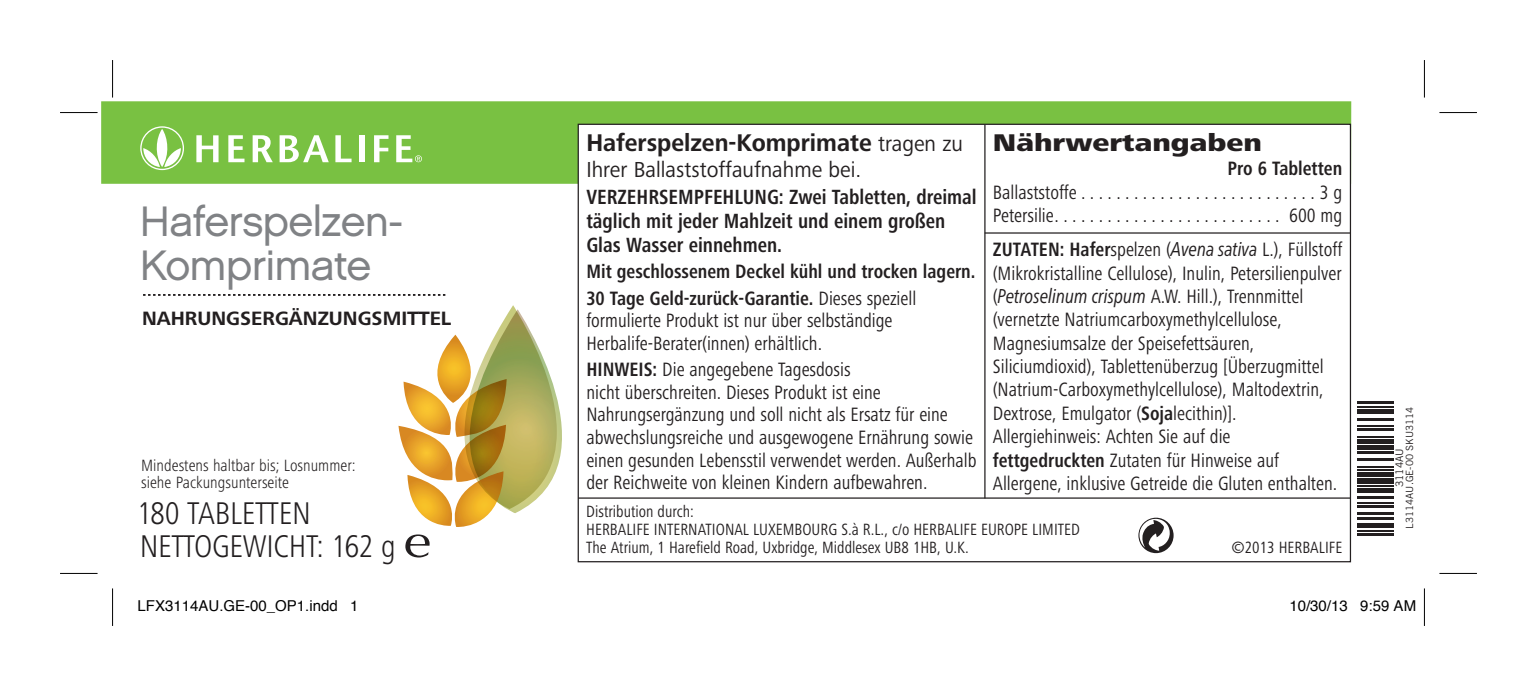
<style>
.page{position:relative;width:1537px;height:686px;background:#fff}
.page>*{position:absolute;margin:0;border:0;box-sizing:border-box;transform-origin:0 0}
.t1{font:42.5px/43.8px "Chalet London Nineteen Sixty";letter-spacing:-.02em;color:#808285}
.t2{font:300 condensed 32.5px "Frutiger Next LTW1 G";letter-spacing:-.01em;color:#231f20}
.t3{font:700 25px "Frutiger Next LTW1 G";color:#231f20;scale:.95 1}
.t4{font:800 25px "Frutiger Next LTW1 G";color:#231f20;scale:1.2 1}
.t5{font:22.5px "Frutiger Next LTW1 G";color:#231f20;scale:.95 1}
.t6{font:700 condensed 21.25px/24px "Frutiger Next LTW1 G";color:#231f20;scale:.95 1}
.t7{font:condensed 20px/23.2px "Frutiger Next LTW1 G";color:#231f20;scale:.95 1}
.t8{font:700 condensed 20px "Frutiger Next LTW1 G";color:#231f20;scale:.95 1}
.t9{font:700 20px "Frutiger Next LTW1 G";color:#231f20}
.t10{font:condensed 17px "Frutiger Next LTW1 G";color:#231f20;scale:.95 1}
.t11{font:300 condensed 17px/17.5px "Frutiger Next LTW1 G";color:#231f20}
.t12{font:condensed 17px "Frutiger Next LTW1 G";color:#231f20}
.t13{font:15px "Helvetica";color:#000}
.t14{font:10.5px "Trade Gothic";color:#231f20}
.t15{font:10px "Trade Gothic";color:#231f20}
.s1{font-weight:400;font-size:22.5px}
.s2{font-weight:700}
.s3{font-family:"Frutiger Neue LTW1 G";font-style:italic}
.s4{font-family:"Optima";font-weight:400;font-stretch:normal;font-size:46.25px}
</style>
<div class="page">
<svg style="left:398px;top:305px;width:164px;height:222px"></svg>
<hr style="left:1356px;top:533px;width:36px;height:3px;background:#231f20">
<hr style="left:1356px;top:530px;width:36px;height:2px;background:#231f20">
<hr style="left:1356px;top:523px;width:36px;height:4px;background:#231f20">
<hr style="left:1356px;top:517px;width:36px;height:3px;background:#231f20">
<hr style="left:1356px;top:512px;width:36px;height:3px;background:#231f20">
<hr style="left:1356px;top:505px;width:36px;height:3px;background:#231f20">
<hr style="left:1356px;top:502px;width:36px;height:1px;background:#231f20">
<hr style="left:1356px;top:496px;width:36px;height:3px;background:#231f20">
<div style="left:1356px;top:488px;width:36px;height:5px;background:#231f20"></div>
<hr style="left:1356px;top:485px;width:36px;height:2px;background:#231f20">
<div style="left:1356px;top:478px;width:36px;height:6px;background:#231f20"></div>
<hr style="left:1356px;top:472px;width:36px;height:4px;background:#231f20">
<hr style="left:1356px;top:469px;width:36px;height:1px;background:#231f20">
<hr style="left:1356px;top:466px;width:36px;height:1px;background:#231f20">
<hr style="left:1356px;top:458px;width:36px;height:3px;background:#231f20">
<hr style="left:1356px;top:451px;width:36px;height:3px;background:#231f20">
<hr style="left:1356px;top:445px;width:36px;height:4px;background:#231f20">
<hr style="left:1356px;top:439px;width:36px;height:4px;background:#231f20">
<hr style="left:1356px;top:436px;width:36px;height:1px;background:#231f20">
<hr style="left:1356px;top:428px;width:36px;height:3px;background:#231f20">
<hr style="left:1356px;top:425px;width:36px;height:2px;background:#231f20">
<hr style="left:1356px;top:418px;width:36px;height:3px;background:#231f20">
<hr style="left:1356px;top:409px;width:36px;height:4px;background:#231f20">
<hr style="left:1356px;top:406px;width:36px;height:1px;background:#231f20">
<hr style="left:1356px;top:401px;width:36px;height:3px;background:#231f20">
<div style="left:101px;top:101px;width:1249px;height:83px;background:#79c142"></div>
<svg style="left:196px;top:135px;width:22px;height:27px"></svg>
<svg style="left:228px;top:135px;width:16px;height:27px"></svg>
<svg style="left:252px;top:135px;width:21px;height:27px"></svg>
<svg style="left:279px;top:135px;width:50px;height:27px"></svg>
<svg style="left:335px;top:135px;width:16px;height:27px"></svg>
<div style="left:359px;top:135px;width:5px;height:27px;background:#fff"></div>
<svg style="left:374px;top:135px;width:14px;height:27px"></svg>
<svg style="left:396px;top:135px;width:26px;height:27px"></svg>
<svg style="left:140px;top:126px;width:44px;height:44px"></svg>
<div style="left:578px;top:124px;width:772px;height:437px;background:#fff"></div>
<hr style="left:578px;top:497px;width:772px;height:1px;background:#231f20">
<hr style="left:984px;top:232px;width:366px;height:2px;background:#231f20">
<svg style="left:1138px;top:517px;width:35px;height:36px"></svg>
<hr style="left:984px;top:124px;width:1px;height:374px;background:#231f20">
<svg style="left:143px;top:294px;width:302px;height:2px"></svg>
<hr style="left:60px;top:112px;width:38px;height:1px;background:#000">
<hr style="left:1439px;top:112px;width:37px;height:1px;background:#000">
<hr style="left:60px;top:573px;width:38px;height:1px;background:#000">
<hr style="left:1439px;top:573px;width:37px;height:1px;background:#000">
<hr style="left:112px;top:60px;width:1px;height:38px;background:#000">
<hr style="left:112px;top:588px;width:1px;height:38px;background:#000">
<hr style="left:1423px;top:60px;width:1px;height:38px;background:#000">
<hr style="left:1423px;top:588px;width:1px;height:38px;background:#000">
<p class="t3" style="left:586px;top:128px;width:398px">Haferspelzen-Komprimate <span class="s1">tragen zu</span></p>
<p class="t5" style="left:586px;top:156px;width:291px">Ihrer Ballaststoffaufnahme bei.</p>
<p class="t6" style="left:586px;top:185px;width:412px">VERZEHRSEMPFEHLUNG: Zwei Tabletten, dreimal täglich mit jeder Mahlzeit und einem großen<br>Glas Wasser einnehmen.</p>
<p class="t8" style="left:586px;top:260px;width:411px">Mit geschlossenem Deckel kühl und trocken lagern.</p>
<p class="t7" style="left:586px;top:286px;width:349px"><span class="s2">30 Tage Geld-zurück-Garantie.</span> Dieses speziell formulierte Produkt ist nur über selbständige<br>Herbalife-Berater(innen) erhältlich.</p>
<p class="t7" style="left:586px;top:358px;width:412px"><span class="s2">HINWEIS:</span> Die angegebene Tagesdosis<br>nicht überschreiten. Dieses Produkt ist eine Nahrungsergänzung und soll nicht als Ersatz für eine abwechslungsreiche und ausgewogene Ernährung sowie einen gesunden Lebensstil verwendet werden. Außerhalb der Reichweite von kleinen Kindern aufbewahren.</p>
<p class="t4" style="left:992px;top:128px;width:226px">Nährwertangaben</p>
<p class="t8" style="left:1227px;top:157px;width:122px">Pro 6 Tabletten</p>
<p class="t7" style="left:992px;top:180px;width:94px">Ballaststoffe...........................</p>
<p class="t7" style="left:1319px;top:180px;width:25px">3 g</p>
<p class="t7" style="left:992px;top:204px;width:70px">Petersilie...........................</p>
<p class="t7" style="left:1288px;top:204px;width:57px">600 mg</p>
<p class="t7" style="left:992px;top:238px;width:369px"><span class="s2">ZUTATEN: Hafer</span>spelzen (<span class="s3">Avena sativa</span> L.), Füllstoff (Mikrokristalline Cellulose), Inulin, Petersilienpulver (<span class="s3">Petroselinum crispum</span> A.W. Hill.), Trennmittel (vernetzte Natriumcarboxymethylcellulose, Magnesiumsalze der Speisefettsäuren, Siliciumdioxid), Tablettenüberzug [Überzugmittel (Natrium-Carboxymethylcellulose), Maltodextrin, Dextrose, Emulgator (<span class="s2">Soja</span>lecithin)].<br>Allergiehinweis: Achten Sie auf die <span class="s2">fettgedruckten</span> Zutaten für Hinweise auf Allergene, inklusive Getreide die Gluten enthalten.</p>
<p class="t1" style="left:140px;top:199px;width:265px">Haferspelzen-<br>Komprimate</p>
<p class="t9" style="left:142px;top:306px;width:311px">NAHRUNGSERGÄNZUNGSMITTEL</p>
<p class="t15" style="left:1403px;top:529px;width:124px;rotate:-90deg">L3114AU.GE-00 SKU3114</p>
<p class="t14" style="left:1392px;top:487px;width:41px;rotate:-90deg">3114AU</p>
<p class="t11" style="left:141px;top:456px;width:216px">Mindestens haltbar bis; Losnummer: siehe Packungsunterseite</p>
<p class="t2" style="left:137px;top:495px;width:175px">180 TABLETTEN</p>
<p class="t2" style="left:140px;top:527px;width:293px">NETTOGEWICHT: 162 g <span class="s4">e</span></p>
<p class="t13" style="left:138px;top:594px;width:222px">LFX3114AU.GE-00_OP1.indd 1</p>
<p class="t13" style="left:1289px;top:594px;width:128px">10/30/13 9:59 AM</p>
<p class="t10" style="left:586px;top:501px;width:115px">Distribution durch:</p>
<p class="t10" style="left:586px;top:519px;width:521px">HERBALIFE INTERNATIONAL LUXEMBOURG S.à R.L., c/o HERBALIFE EUROPE LIMITED</p>
<p class="t10" style="left:586px;top:537px;width:404px">The Atrium, 1 Harefield Road, Uxbridge, Middlesex UB8 1HB, U.K.</p>
<p class="t12" style="left:1231px;top:537px;width:112px">©2013 HERBALIFE</p>
</div>
